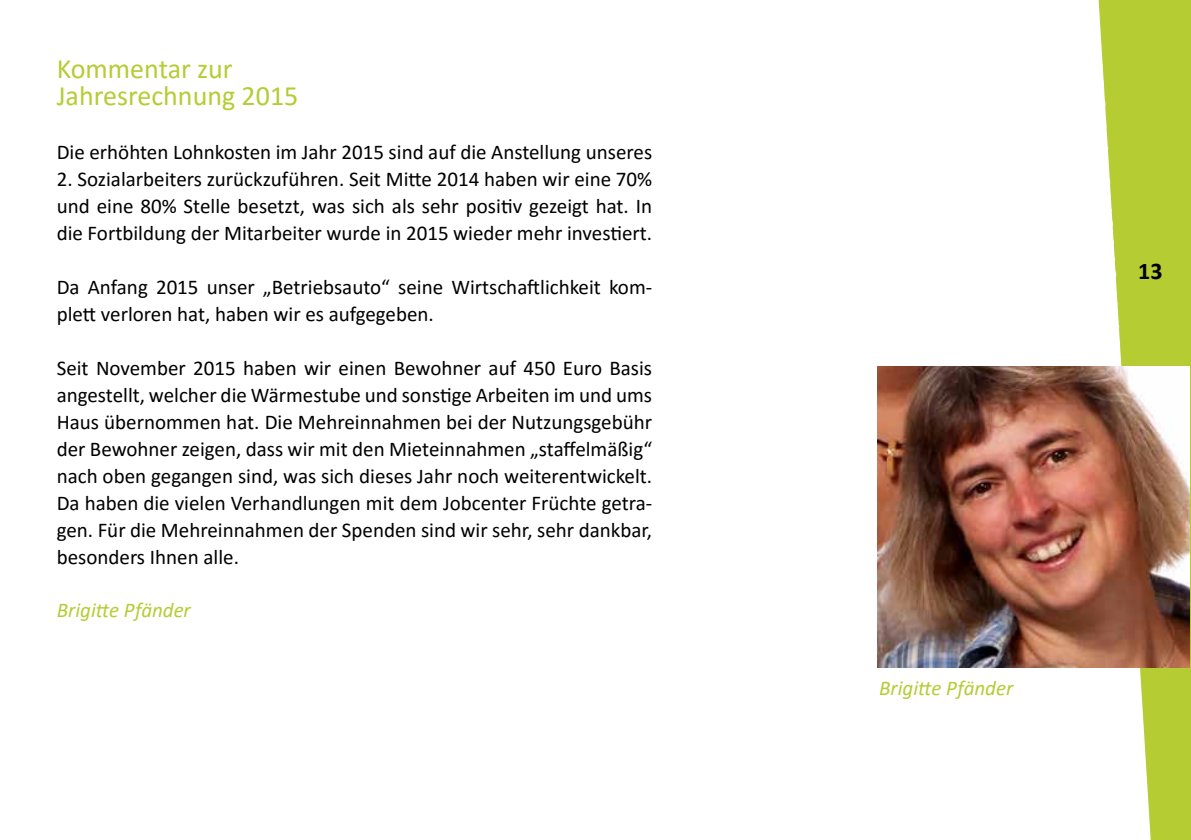
<style>
.page{position:relative;width:1191px;height:840px;background:#fff}
.page>*{position:absolute;margin:0;border:0;box-sizing:border-box;transform-origin:0 0}
.t1{font:28px/27px "Calibri";color:#b5cc33}
.t2{font:700 24px "Calibri";color:#000}
.t3{font:21px/27px "Calibri";color:#000;text-align:justify}
.t4{font:italic 21px "Calibri";color:#b5cc33}
</style>
<div class="page">
<svg style="left:1098px;top:0;width:93px;height:839px;fill:#b5cc33"></svg>
<img style="left:878px;top:366px;width:311px;height:301px">
<h1 class="t1" style="left:57px;top:54px;width:243px">Kommentar zur<br>Jahresrechnung 2015</h1>
<p class="t3" style="left:57px;top:138px;width:597px">Die erhöhten Lohnkosten im Jahr 2015 sind auf die Anstellung unseres</p>
<p class="t3" style="left:57px;top:165px;width:597px">2. Sozialarbeiters zurückzuführen. Seit Mitte 2014 haben wir eine 70% und eine 80% Stelle besetzt, was sich als sehr positiv gezeigt hat. In die Fortbildung der Mitarbeiter wurde in 2015 wieder mehr investiert.</p>
<p class="t3" style="left:57px;top:273px;width:597px">Da Anfang 2015 unser „Betriebsauto“ seine Wirtschaftlichkeit kom&shy;plett verloren hat, haben wir es aufgegeben.</p>
<p class="t3" style="left:57px;top:354px;width:597px">Seit November 2015 haben wir einen Bewohner auf 450 Euro Basis angestellt, welcher die Wärmestube und sonstige Arbeiten im und ums Haus übernommen hat. Die Mehreinnahmen bei der Nutzungsgebühr der Bewohner zeigen, dass wir mit den Mieteinnahmen „staffelmäßig“ nach oben gegangen sind, was sich dieses Jahr noch weiterentwickelt.<br>Da haben die vielen Verhandlungen mit dem Jobcenter Früchte getra&shy;gen. Für die Mehreinnahmen der Spenden sind wir sehr, sehr dankbar, besonders Ihnen alle.</p>
<p class="t4" style="left:57px;top:594px;width:136px">Brigitte Pfänder</p>
<p class="t2" style="left:1138px;top:254px;width:26px">13</p>
<p class="t4" style="left:879px;top:673px;width:136px">Brigitte Pfänder</p>
</div>
